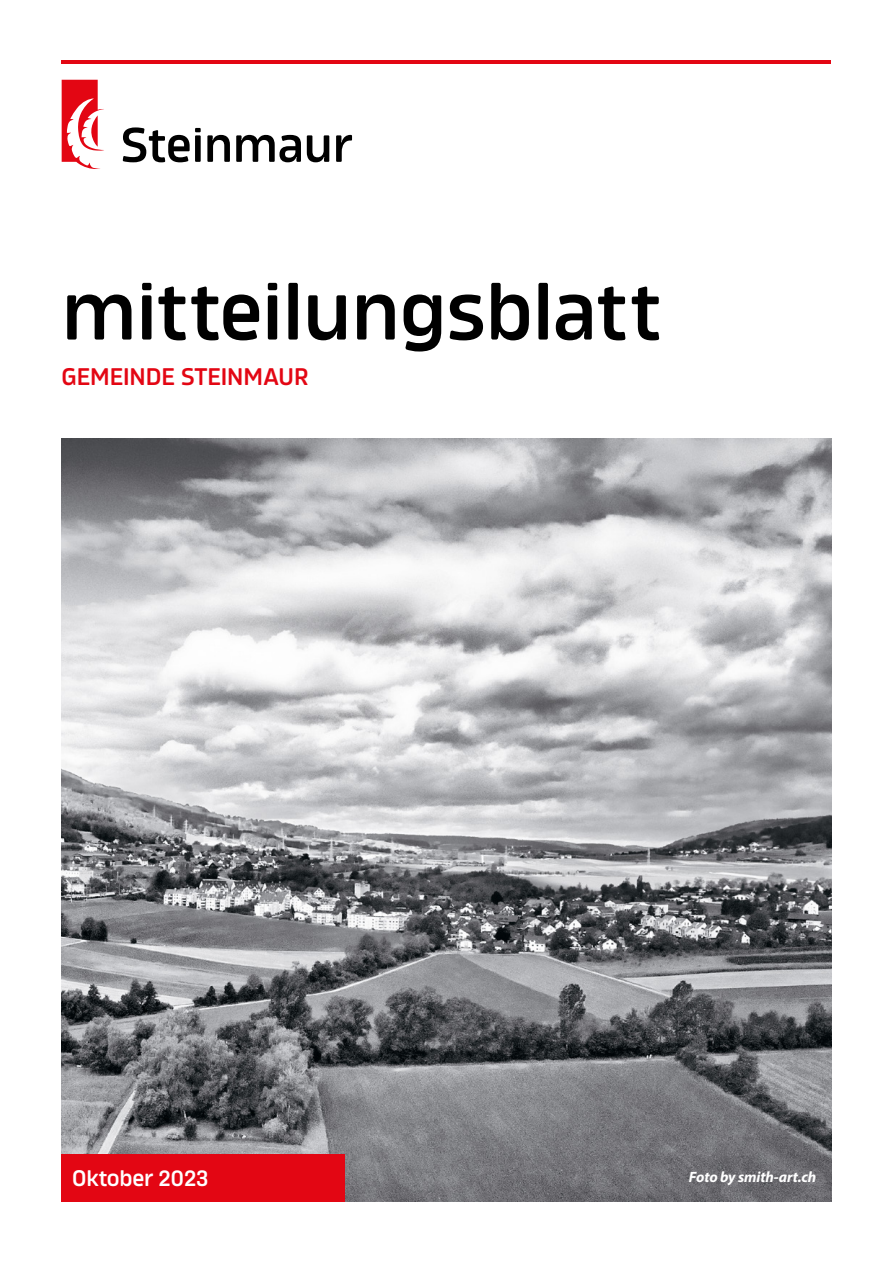
<style>
.page{position:relative;width:893px;height:1263px;background:#fff}
.page>*{position:absolute;margin:0;border:0;box-sizing:border-box;transform-origin:0 0}
.t1{font:600 81px "Amfibia";color:#000}
.t2{font:600 24px "Amfibia";color:#e30613}
.t3{font:600 22.5px "Amfibia";letter-spacing:-.01em;color:#fff}
.t4{font:italic 700 15px "Myriad Pro";letter-spacing:-.01em;color:#fff}
</style>
<div class="page">
<img style="left:62px;top:439px;width:769px;height:762px">
<div style="left:62px;top:1154px;width:283px;height:47px;background:#e30613"></div>
<hr style="left:62px;top:60px;width:769px;height:3px;background:#e30613">
<svg style="left:123px;top:127px;width:78px;height:35px"></svg>
<svg style="left:207px;top:135px;width:23px;height:27px"></svg>
<svg style="left:236px;top:135px;width:65px;height:27px"></svg>
<svg style="left:307px;top:135px;width:22px;height:27px"></svg>
<svg style="left:336px;top:135px;width:16px;height:27px"></svg>
<svg style="left:62px;top:80px;width:42px;height:89px"></svg>
<h1 class="t1" style="left:62px;top:264px;width:601px">mitteilungsblatt</h1>
<h2 class="t2" style="left:62px;top:362px;width:248px">GEMEINDE STEINMAUR</h2>
<h3 class="t3" style="left:72px;top:1165px;width:138px">Oktober 2023</h3>
<p class="t4" style="left:689px;top:1167px;width:129px">Foto by smith-art.ch</p>
</div>
